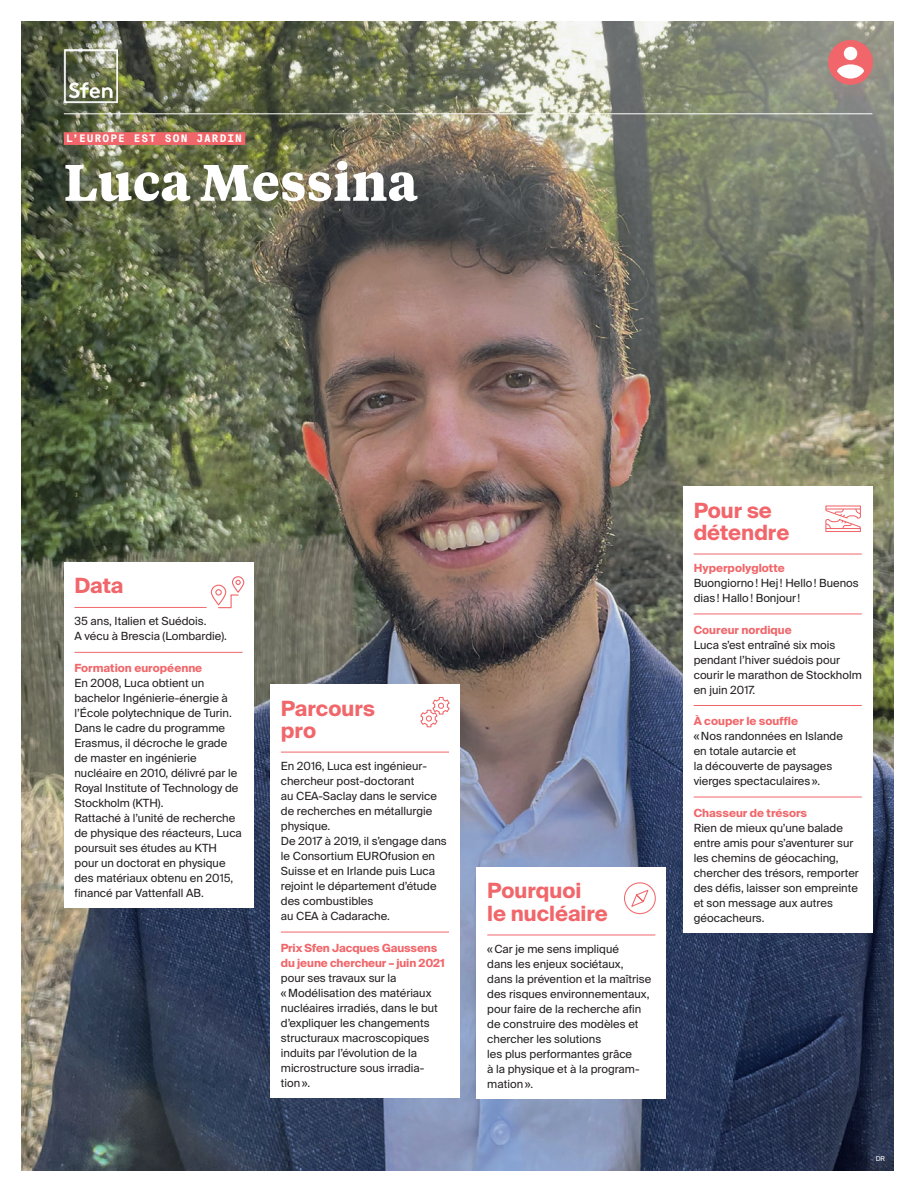
<style>
.page{position:relative;width:915px;height:1191px;background:#fff}
.page>*{position:absolute;margin:0;border:0;box-sizing:border-box;transform-origin:0 0}
.t1{font:700 51px "Tiempos Text";color:#fff}
.t2{font:700 21px/22.5px "Suisse Intl";color:#f1666a}
.t3{font:11.25px/15px "Suisse Intl";color:#231f20}
.t4{font:700 11.25px/15px "Suisse Intl";color:#f1666a}
.t5{font:700 10.5px "Suisse Intl Mono";letter-spacing:.095em;color:#fff}
.t6{font:6.75px "Suisse Intl";color:#fff}
</style>
<div class="page">
<div style="left:0;top:0;width:914px;height:1191px;background:linear-gradient(to right,#f7f7f8,#f6f7f9)"></div>
<img style="left:21px;top:21px;width:872px;height:1149px">
<hr style="left:64px;top:113px;width:808px;height:1px;background:#fff">
<div style="left:64px;top:132px;width:181px;height:13px;background:#f1666a"></div>
<div style="left:64px;top:562px;width:189px;height:345px;background:#fff"></div>
<hr style="left:74px;top:607px;width:132px;height:1px;background:#f1666a">
<hr style="left:74px;top:652px;width:168px;height:1px;background:#f1666a">
<div style="left:476px;top:867px;width:189px;height:231px;background:#fff"></div>
<hr style="left:487px;top:934px;width:168px;height:1px;background:#f1666a">
<div style="left:682px;top:486px;width:190px;height:446px;background:#fff"></div>
<hr style="left:693px;top:553px;width:168px;height:1px;background:#f1666a">
<hr style="left:693px;top:613px;width:168px;height:1px;background:#f1666a">
<hr style="left:693px;top:705px;width:168px;height:1px;background:#f1666a">
<hr style="left:693px;top:796px;width:168px;height:1px;background:#f1666a">
<svg style="left:210px;top:576px;width:35px;height:33px"></svg>
<div style="left:270px;top:684px;width:189px;height:413px;background:#fff"></div>
<hr style="left:281px;top:751px;width:168px;height:1px;background:#f1666a">
<hr style="left:281px;top:931px;width:168px;height:1px;background:#f1666a">
<svg style="left:420px;top:697px;width:30px;height:31px"></svg>
<svg style="left:624px;top:882px;width:32px;height:32px"></svg>
<svg style="left:825px;top:505px;width:36px;height:27px"></svg>
<img style="left:64px;top:49px;width:53px;height:54px">
<svg style="left:827px;top:39px;width:45px;height:46px"></svg>
<p class="t5" style="left:66px;top:133px;width:177px">L’EUROPE EST SON JARDIN</p>
<h1 class="t1" style="left:64px;top:147px;width:355px">Luca Messina</h1>
<h2 class="t2" style="left:74px;top:575px;width:51px">Data</h2>
<p class="t3" style="left:74px;top:614px;width:154px">35 ans, Italien et Suédois.<br>A vécu à Brescia (Lombardie).</p>
<p class="t4" style="left:74px;top:660px;width:129px">Formation européenne</p>
<p class="t3" style="left:74px;top:675px;width:169px">En 2008, Luca obtient un bachelor Ingénierie-énergie à l’École polytechnique de Turin.<br>Dans le cadre du programme<br>Erasmus, il décroche le grade de master en ingénierie nucléaire en 2010, délivré par le<br>Royal Institute of Technology de<br>Stockholm (KTH).<br>Rattaché à l’unité de recherche de physique des réacteurs, Luca poursuit ses études au KTH pour un doctorat en physique des matériaux obtenu en 2015, financé par Vattenfall AB.</p>
<h2 class="t2" style="left:281px;top:697px;width:96px">Parcours pro</h2>
<p class="t3" style="left:281px;top:758px;width:167px">En 2016, Luca est ingénieur&shy;chercheur post-doctorant<br>au CEA-Saclay dans le service de recherches en métallurgie physique.<br>De 2017 à 2019, il s’engage dans le Consortium EUROfusion en<br>Suisse et en Irlande puis Luca rejoint le département d’étude des combustibles<br>au CEA à Cadarache.</p>
<p class="t4" style="left:281px;top:940px;width:165px">Prix Sfen Jacques Gaussens du jeune chercheur – juin 2021</p>
<p class="t3" style="left:281px;top:970px;width:158px">pour ses travaux sur la «Modélisation des matériaux nucléaires irradiés, dans le but d’expliquer les changements structuraux macroscopiques induits par l’évolution de la microstructure sous irradia&shy;tion».</p>
<h2 class="t2" style="left:487px;top:880px;width:122px">Pourquoi<br>le nucléaire</h2>
<p class="t3" style="left:487px;top:941px;width:165px">«Car je me sens impliqué<br>dans les enjeux sociétaux, dans la prévention et la maîtrise des risques environnementaux, pour faire de la recherche afin de construire des modèles et chercher les solutions<br>les plus performantes grâce<br>à la physique et à la program&shy;mation».</p>
<h2 class="t2" style="left:693px;top:499px;width:97px">Pour se détendre</h2>
<p class="t4" style="left:693px;top:560px;width:93px">Hyperpolyglotte</p>
<p class="t3" style="left:693px;top:575px;width:166px">Buongiorno! Hej ! Hello! Buenos dias! Hallo! Bonjour!</p>
<p class="t4" style="left:693px;top:622px;width:100px">Coureur nordique</p>
<p class="t3" style="left:693px;top:637px;width:169px">Luca s’est entraîné six mois pendant l’hiver suédois pour courir le marathon de Stockholm en juin 2017.</p>
<p class="t4" style="left:693px;top:713px;width:106px">À couper le souffle</p>
<p class="t3" style="left:693px;top:728px;width:151px">«Nos randonnées en Islande en totale autarcie et<br>la découverte de paysages vierges spectaculaires».</p>
<p class="t4" style="left:693px;top:805px;width:115px">Chasseur de trésors</p>
<p class="t3" style="left:693px;top:820px;width:167px">Rien de mieux qu’une balade entre amis pour s’aventurer sur les chemins de géocaching, chercher des trésors, remporter des défis, laisser son empreinte et son message aux autres géocacheurs.</p>
<p class="t6" style="left:875px;top:1154px;width:11px">DR</p>
</div>
